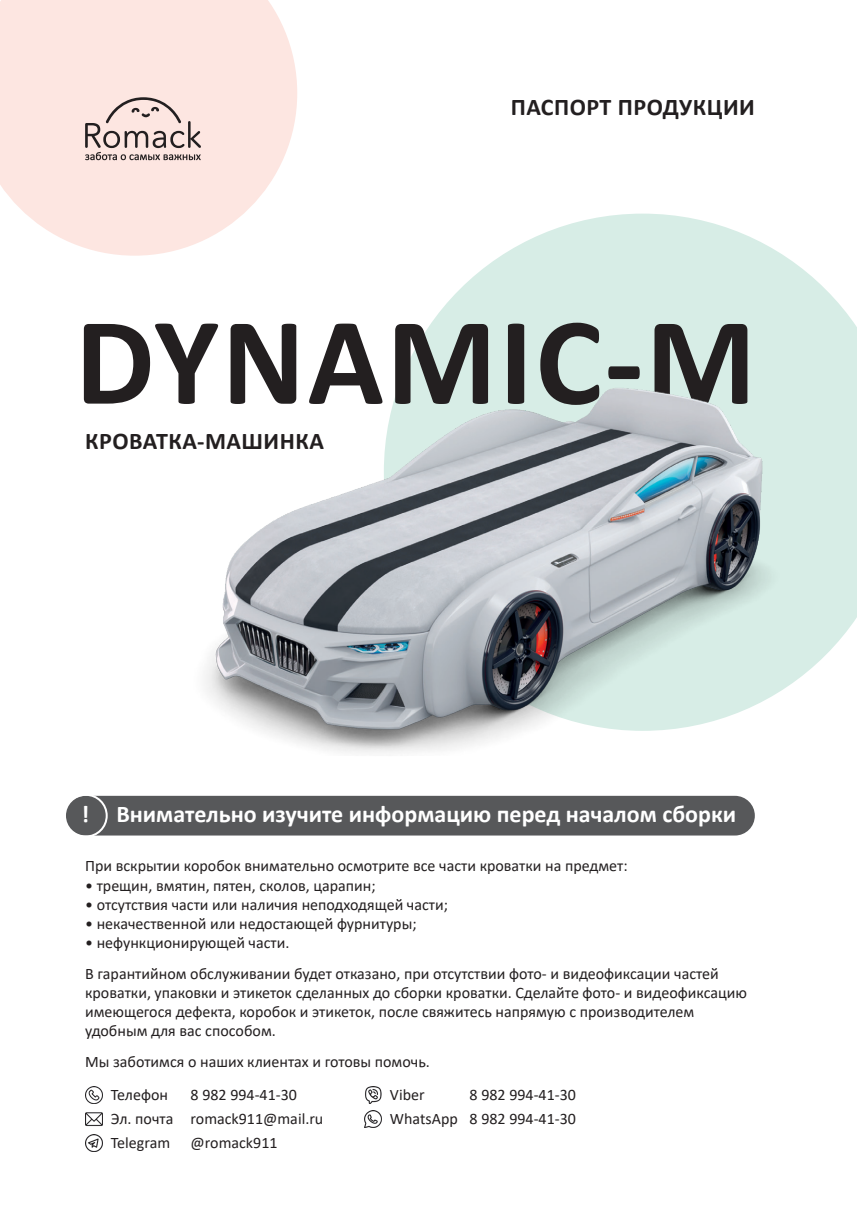
<style>
.page{position:relative;width:857px;height:1225px;background:#fff}
.page>*{position:absolute;margin:0;border:0;box-sizing:border-box;transform-origin:0 0}
.t1{font:700 126px "Calibri";letter-spacing:.02em;color:#231f20}
.t2{font:700 24px "Calibri";color:#fff}
.t3{font:700 24px "Calibri";letter-spacing:.02em;color:#231f20}
.t4{font:16px/24px "Calibri";color:#231f20}
</style>
<div class="page">
<svg style="left:0;top:0;width:297px;height:256px;background:#fde9e5"></svg>
<svg style="left:404px;top:214px;width:452px;height:467px;fill:#d7ede6"></svg>
<svg style="left:85px;top:97px;width:116px;height:63px;background:#d3c0bc"></svg>
<img style="left:205px;top:371px;width:590px;height:382px">
<div style="left:65px;top:796px;width:689px;height:39px;background:#57585a;border-radius:20px"></div>
<div style="left:64px;top:794px;width:44px;height:43px;border:2px solid #fff;border-radius:50%"></div>
<img style="left:85px;top:1134px;width:17px;height:17px">
<img style="left:365px;top:1086px;width:16px;height:17px">
<img style="left:364px;top:1110px;width:17px;height:17px">
<img style="left:85px;top:1086px;width:17px;height:17px">
<img style="left:85px;top:1112px;width:17px;height:14px">
<h2 class="t3" style="left:510px;top:90px;width:245px">ПАСПОРТ ПРОДУКЦИИ</h2>
<h1 class="t1" style="left:75px;top:273px;width:682px">DYNAMIC-M</h1>
<h2 class="t3" style="left:85px;top:424px;width:240px">КРОВАТКА-МАШИНКА</h2>
<h2 class="t2" style="left:81px;top:797px;width:656px">! Внимательно изучите информацию перед началом сборки</h2>
<p class="t4" style="left:85px;top:853px;width:543px">При вскрытии коробок внимательно осмотрите все части кроватки на предмет:</p>
<p class="t4" style="left:85px;top:873px;width:292px">• трещин, вмятин, пятен, сколов, царапин;</p>
<p class="t4" style="left:85px;top:892px;width:364px">• отсутствия части или наличия неподходящей части;</p>
<p class="t4" style="left:85px;top:911px;width:333px">• некачественной или недостающей фурнитуры;</p>
<p class="t4" style="left:85px;top:927px;width:635px;line-height:30.6px">• нефункционирующей части.<br>В гарантийном обслуживании будет отказано, при отсутствии фото- и видеофиксации частей</p>
<p class="t4" style="left:85px;top:982px;width:663px;line-height:19.2px">кроватки, упаковки и этикеток сделанных до сборки кроватки. Сделайте фото- и видеофиксацию имеющегося дефекта, коробок и этикеток, после свяжитесь напрямую с производителем удобным для вас способом.</p>
<p class="t4" style="left:85px;top:1049px;width:346px">Мы заботимся о наших клиентах и готовы помочь.</p>
<p class="t4" style="left:111px;top:1082px;width:64px">Телефон<br>Эл. почта<br>Telegram</p>
<p class="t4" style="left:390px;top:1082px;width:69px">Viber<br>WhatsApp</p>
<p class="t4" style="left:190px;top:1082px;width:134px">8 982 994-41-30 romack911@mail.ru @romack911</p>
<p class="t4" style="left:469px;top:1082px;width:108px">8 982 994-41-30<br>8 982 994-41-30</p>
</div>
